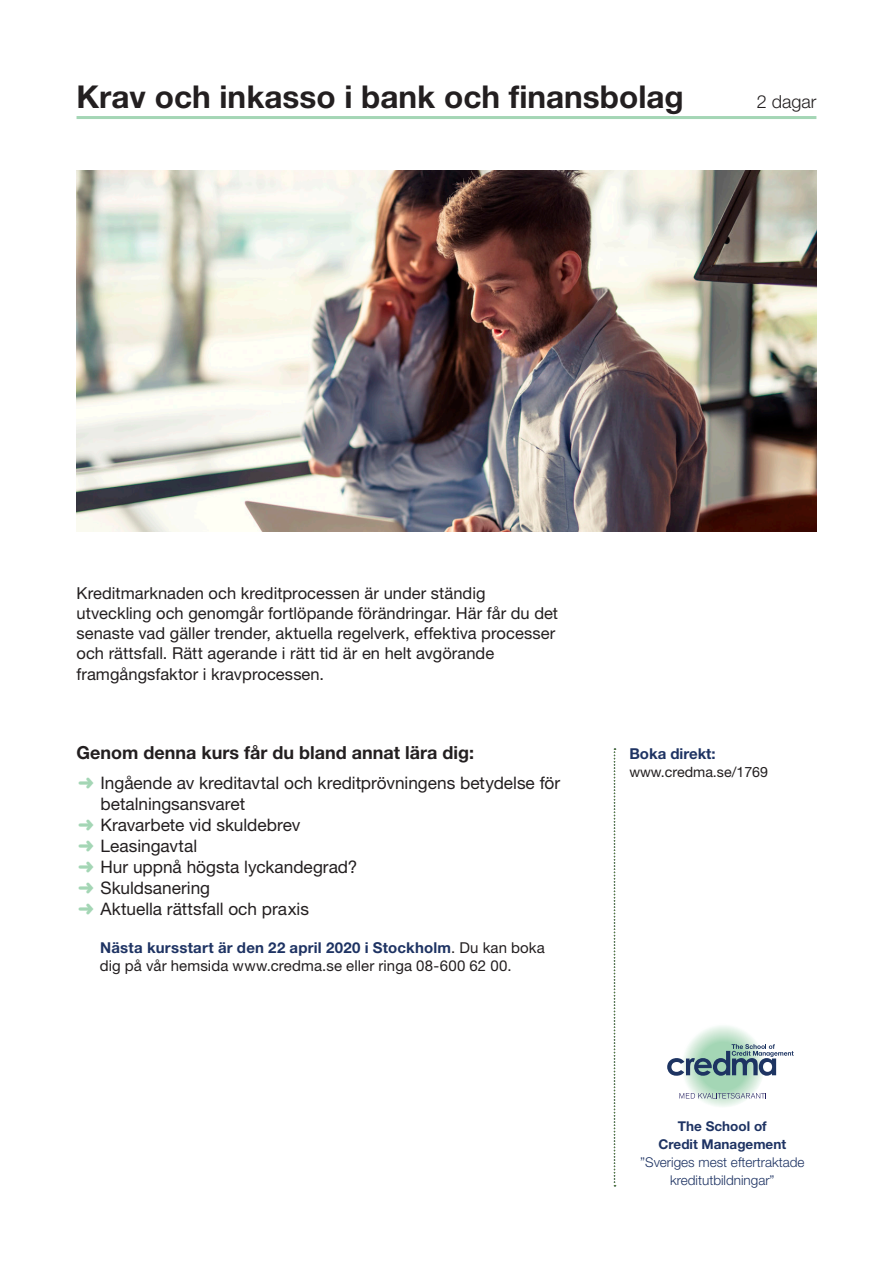
<style>
.page{position:relative;width:893px;height:1263px;background:#fff}
.page>*{position:absolute;margin:0;border:0;box-sizing:border-box;transform-origin:0 0}
.Puff-brodtext-rubrik{font:700 31.5px "Helvetica Neue LT Std";color:#231f20}
.Saljtext-mellanrubri{font:700 18px "Helvetica Neue LT Std";color:#231f20}
.Puff-brodtext-rubrik-2{font:300 18px "Helvetica Neue LT Std";color:#231f20}
.t1{font:17.25px/21px "Helvetica Neue LT Std";color:#231f20}
.Puff-brodtext{font:16.5px/20.2px "Helvetica Neue LT Std";color:#231f20}
.Saljtext-brodtext{font:15px/18px "Helvetica Neue LT Std";letter-spacing:.005em;color:#231f20}
.Boka-rubrik{font:700 15px "Helvetica Neue LT Std";color:#1e3363}
.Boka-rubrik-2{font:14.25px "Helvetica Neue LT Std";color:#231f20}
.t2{font:300 13.5px/18px "Helvetica Neue LT Std";color:#1e3363;text-align:center}
.t3{font:700 13.5px/18px "Helvetica Neue LT Std";color:#1e3363;text-align:center}
.s1{color:#a4d6b5}
.s2{font-weight:700;color:#1e3363}
</style>
<div class="page">
<svg style="left:681px;top:1024px;width:84px;height:84px"></svg>
<svg style="left:667px;top:1044px;width:127px;height:32px"></svg>
<svg style="left:679px;top:1093px;width:87px;height:5px"></svg>
<img style="left:77px;top:170px;width:739px;height:361px">
<hr style="left:77px;top:116px;width:739px;height:3px;background:#a4d6b5">
<svg style="left:614px;top:748px;width:1px;height:438px"></svg>
<p class="Puff-brodtext-rubrik" style="left:77px;top:77px;width:609px">Krav och inkasso i bank och finansbolag</p>
<p class="Puff-brodtext-rubrik-2" style="left:757px;top:90px;width:61px">2 dagar</p>
<p class="Puff-brodtext" style="left:77px;top:582px;width:483px">Kreditmarknaden och kreditprocessen är under ständig utveckling och genomgår fortlöpande förändringar. Här får du det senaste vad gäller trender, aktuella regelverk, effektiva processer och rättsfall. Rätt agerande i rätt tid är en helt avgörande framgångsfaktor i kravprocessen.</p>
<p class="Saljtext-mellanrubri" style="left:77px;top:742px;width:399px">Genom denna kurs får du bland annat lära dig:</p>
<p class="t1" style="left:101px;top:772px;width:461px;text-indent:-22px"><span class="s1">➜</span> Ingående av kreditavtal och kreditprövningens betydelse för betalningsansvaret</p>
<p class="t1" style="left:78px;top:814px;width:224px"><span class="s1">➜</span> Kravarbete vid skuldebrev</p>
<p class="t1" style="left:78px;top:835px;width:121px"><span class="s1">➜</span> Leasingavtal</p>
<p class="t1" style="left:78px;top:856px;width:281px"><span class="s1">➜</span> Hur uppnå högsta lyckandegrad?</p>
<p class="t1" style="left:78px;top:877px;width:134px"><span class="s1">➜</span> Skuldsanering</p>
<p class="t1" style="left:78px;top:898px;width:232px"><span class="s1">➜</span> Aktuella rättsfall och praxis</p>
<p class="Saljtext-brodtext" style="left:100px;top:938px;width:446px"><span class="s2">Nästa kursstart är den 22 april 2020 i Stockholm</span>. Du kan boka dig på vår hemsida www.credma.se eller ringa 08-600 62 00.</p>
<p class="Boka-rubrik" style="left:629px;top:744px;width:88px">Boka direkt:</p>
<p class="Boka-rubrik-2" style="left:629px;top:763px;width:140px">www.credma.se/1769</p>
<p class="t3" style="left:659px;top:1117px;width:129px">The School of<br>Credit Management</p>
<p class="t2" style="left:640px;top:1153px;width:166px">”Sveriges mest eftertraktade kreditutbildningar”</p>
</div>
